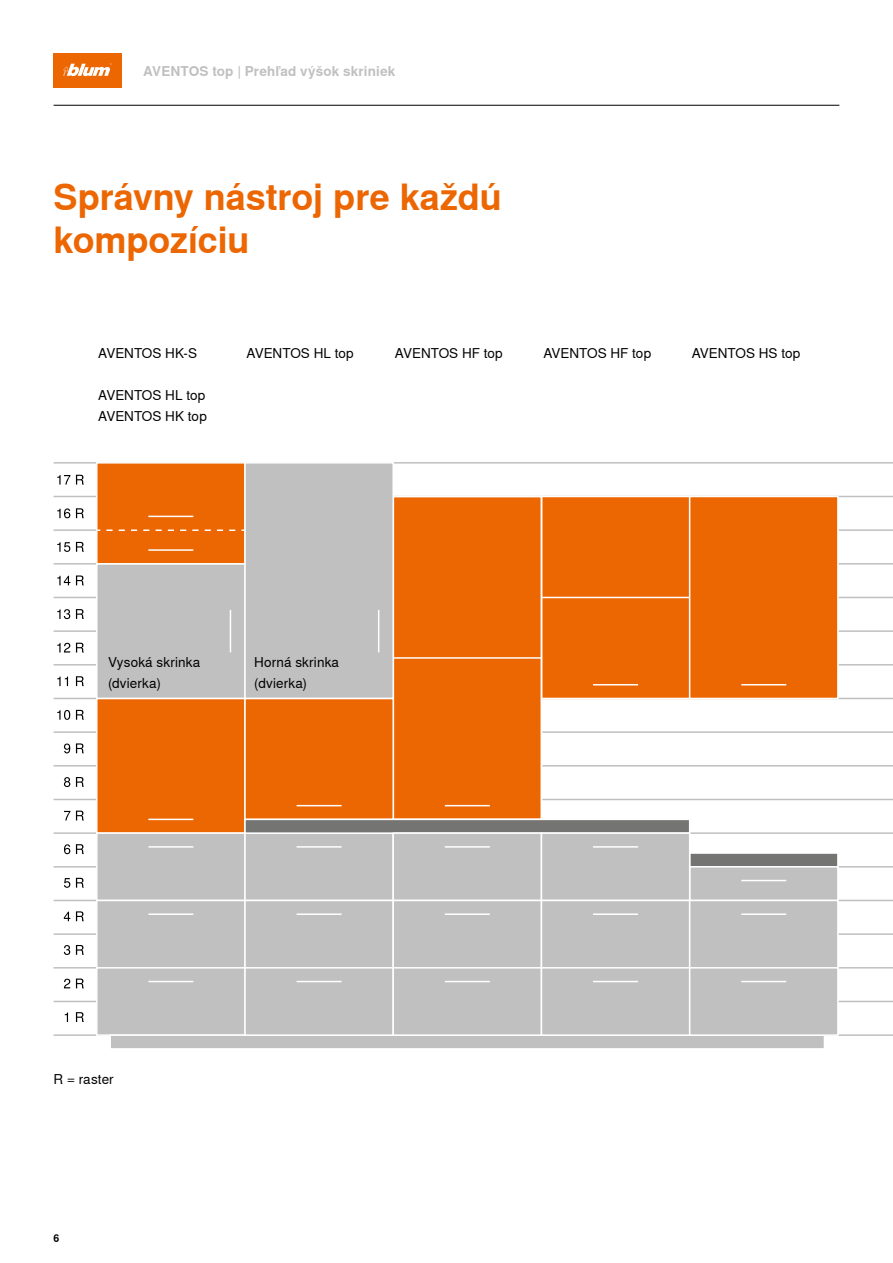
<style>
.page{position:relative;width:893px;height:1263px;background:#fff}
.page>*{position:absolute;margin:0;border:0;box-sizing:border-box;transform-origin:0 0}
.t1{font:700 36px/42.2px "Nimbus Sans Global";letter-spacing:-.005em;color:#ec6602}
.t2{font:13.5px/21px "Nimbus Sans Global";letter-spacing:.005em;color:#000}
.t3{font:700 13.5px "Nimbus Sans Global";letter-spacing:.01em;color:#c0c0c1}
.t4{font:700 10.5px "Nimbus Sans Global";color:#000}
</style>
<div class="page">
<div style="left:54px;top:54px;width:68px;height:34px;background:#ec6602"></div>
<svg style="left:63px;top:63px;width:49px;height:13px"></svg>
<hr style="left:54px;top:462px;width:839px;height:2px;background:#c0c0c1">
<hr style="left:54px;top:1034px;width:839px;height:2px;background:#c0c0c1">
<hr style="left:54px;top:1001px;width:839px;height:1px;background:#c0c0c1">
<hr style="left:54px;top:967px;width:839px;height:1px;background:#c0c0c1">
<hr style="left:54px;top:933px;width:839px;height:2px;background:#c0c0c1">
<hr style="left:54px;top:900px;width:839px;height:1px;background:#c0c0c1">
<hr style="left:54px;top:866px;width:839px;height:1px;background:#c0c0c1">
<hr style="left:54px;top:832px;width:839px;height:2px;background:#c0c0c1">
<hr style="left:54px;top:799px;width:839px;height:1px;background:#c0c0c1">
<hr style="left:54px;top:765px;width:839px;height:1px;background:#c0c0c1">
<hr style="left:54px;top:731px;width:839px;height:2px;background:#c0c0c1">
<hr style="left:54px;top:698px;width:839px;height:1px;background:#c0c0c1">
<hr style="left:54px;top:664px;width:839px;height:1px;background:#c0c0c1">
<hr style="left:54px;top:630px;width:839px;height:2px;background:#c0c0c1">
<hr style="left:54px;top:597px;width:839px;height:1px;background:#c0c0c1">
<hr style="left:54px;top:563px;width:839px;height:1px;background:#c0c0c1">
<hr style="left:54px;top:529px;width:839px;height:2px;background:#c0c0c1">
<hr style="left:54px;top:496px;width:839px;height:1px;background:#c0c0c1">
<div style="left:97px;top:463px;width:148px;height:101px;background:#ec6602"></div>
<div style="left:96px;top:462px;width:150px;height:102px;border:2px solid #fff"></div>
<svg style="left:106px;top:529px;width:138px;height:2px"></svg>
<hr style="left:148px;top:549px;width:45px;height:2px;background:#fff">
<hr style="left:148px;top:516px;width:45px;height:1px;background:#fff">
<div style="left:97px;top:698px;width:148px;height:135px;background:#ec6602"></div>
<hr style="left:148px;top:819px;width:45px;height:1px;background:#fff">
<div style="left:541px;top:496px;width:149px;height:202px;background:#ec6602"></div>
<div style="left:541px;top:496px;width:149px;height:203px;border:2px solid #fff"></div>
<hr style="left:593px;top:684px;width:45px;height:1px;background:#fff">
<div style="left:393px;top:496px;width:148px;height:323px;background:#ec6602"></div>
<div style="left:392px;top:496px;width:150px;height:324px;border:2px solid #fff"></div>
<hr style="left:445px;top:805px;width:45px;height:1px;background:#fff">
<div style="left:690px;top:496px;width:148px;height:202px;background:#ec6602"></div>
<div style="left:689px;top:496px;width:150px;height:203px;border:2px solid #fff"></div>
<hr style="left:741px;top:684px;width:45px;height:1px;background:#fff">
<div style="left:245px;top:698px;width:148px;height:121px;background:#ec6602"></div>
<div style="left:244px;top:698px;width:150px;height:122px;border:2px solid #fff"></div>
<hr style="left:297px;top:805px;width:45px;height:1px;background:#fff">
<div style="left:97px;top:833px;width:148px;height:67px;background:#c0c0c1"></div>
<div style="left:96px;top:832px;width:150px;height:69px;border:2px solid #fff"></div>
<hr style="left:148px;top:846px;width:45px;height:2px;background:#fff">
<div style="left:97px;top:564px;width:148px;height:134px;background:#c0c0c1"></div>
<div style="left:96px;top:563px;width:150px;height:136px;border:2px solid #fff"></div>
<hr style="left:230px;top:610px;width:1px;height:42px;background:#fff">
<div style="left:245px;top:463px;width:148px;height:235px;background:#c0c0c1"></div>
<div style="left:244px;top:462px;width:150px;height:237px;border:2px solid #fff"></div>
<hr style="left:378px;top:610px;width:1px;height:42px;background:#fff">
<div style="left:97px;top:900px;width:148px;height:68px;background:#c0c0c1"></div>
<div style="left:96px;top:900px;width:150px;height:68px;border:2px solid #fff"></div>
<hr style="left:148px;top:913px;width:45px;height:2px;background:#fff">
<div style="left:97px;top:968px;width:148px;height:67px;background:#c0c0c1"></div>
<div style="left:96px;top:967px;width:150px;height:69px;border:2px solid #fff"></div>
<hr style="left:148px;top:981px;width:45px;height:1px;background:#fff">
<div style="left:245px;top:833px;width:148px;height:67px;background:#c0c0c1"></div>
<div style="left:244px;top:832px;width:150px;height:69px;border:2px solid #fff"></div>
<div style="left:245px;top:819px;width:445px;height:14px;background:#747473"></div>
<div style="left:244px;top:819px;width:446px;height:15px;border:2px solid #fff"></div>
<div style="left:110px;top:1035px;width:714px;height:14px;background:#c0c0c1"></div>
<div style="left:109px;top:1034px;width:716px;height:16px;border:2px solid #fff"></div>
<div style="left:690px;top:853px;width:148px;height:14px;background:#747473"></div>
<div style="left:689px;top:852px;width:150px;height:15px;border:2px solid #fff"></div>
<hr style="left:297px;top:846px;width:45px;height:2px;background:#fff">
<div style="left:245px;top:900px;width:148px;height:68px;background:#c0c0c1"></div>
<div style="left:244px;top:900px;width:150px;height:68px;border:2px solid #fff"></div>
<hr style="left:297px;top:913px;width:45px;height:2px;background:#fff">
<div style="left:245px;top:968px;width:148px;height:67px;background:#c0c0c1"></div>
<div style="left:244px;top:967px;width:150px;height:69px;border:2px solid #fff"></div>
<hr style="left:297px;top:981px;width:45px;height:1px;background:#fff">
<div style="left:393px;top:833px;width:148px;height:67px;background:#c0c0c1"></div>
<div style="left:392px;top:832px;width:150px;height:69px;border:2px solid #fff"></div>
<hr style="left:445px;top:846px;width:45px;height:2px;background:#fff">
<div style="left:690px;top:867px;width:148px;height:33px;background:#c0c0c1"></div>
<div style="left:689px;top:866px;width:150px;height:35px;border:2px solid #fff"></div>
<hr style="left:741px;top:880px;width:45px;height:1px;background:#fff">
<div style="left:393px;top:900px;width:148px;height:68px;background:#c0c0c1"></div>
<div style="left:392px;top:900px;width:150px;height:68px;border:2px solid #fff"></div>
<hr style="left:445px;top:913px;width:45px;height:2px;background:#fff">
<div style="left:393px;top:968px;width:148px;height:67px;background:#c0c0c1"></div>
<div style="left:392px;top:967px;width:150px;height:69px;border:2px solid #fff"></div>
<hr style="left:445px;top:981px;width:45px;height:1px;background:#fff">
<div style="left:541px;top:833px;width:149px;height:67px;background:#c0c0c1"></div>
<div style="left:541px;top:832px;width:149px;height:69px;border:2px solid #fff"></div>
<hr style="left:593px;top:846px;width:45px;height:2px;background:#fff">
<div style="left:541px;top:900px;width:149px;height:68px;background:#c0c0c1"></div>
<div style="left:541px;top:900px;width:149px;height:68px;border:2px solid #fff"></div>
<hr style="left:593px;top:913px;width:45px;height:2px;background:#fff">
<div style="left:541px;top:968px;width:149px;height:67px;background:#c0c0c1"></div>
<div style="left:541px;top:967px;width:149px;height:69px;border:2px solid #fff"></div>
<hr style="left:593px;top:981px;width:45px;height:1px;background:#fff">
<div style="left:690px;top:900px;width:148px;height:68px;background:#c0c0c1"></div>
<div style="left:689px;top:900px;width:150px;height:68px;border:2px solid #fff"></div>
<hr style="left:741px;top:913px;width:45px;height:2px;background:#fff">
<div style="left:690px;top:968px;width:148px;height:67px;background:#c0c0c1"></div>
<div style="left:689px;top:967px;width:150px;height:69px;border:2px solid #fff"></div>
<hr style="left:741px;top:981px;width:45px;height:1px;background:#fff">
<hr style="left:393px;top:657px;width:148px;height:2px;background:#fff">
<hr style="left:541px;top:597px;width:149px;height:1px;background:#fff">
<svg style="left:57px;top:475px;width:13px;height:10px"></svg>
<svg style="left:76px;top:475px;width:8px;height:10px"></svg>
<svg style="left:57px;top:508px;width:13px;height:10px"></svg>
<svg style="left:76px;top:508px;width:8px;height:10px"></svg>
<svg style="left:57px;top:542px;width:13px;height:10px"></svg>
<svg style="left:76px;top:542px;width:8px;height:10px"></svg>
<svg style="left:57px;top:576px;width:13px;height:9px"></svg>
<svg style="left:76px;top:575px;width:8px;height:10px"></svg>
<svg style="left:57px;top:609px;width:13px;height:10px"></svg>
<svg style="left:76px;top:609px;width:8px;height:10px"></svg>
<svg style="left:57px;top:643px;width:13px;height:9px"></svg>
<svg style="left:76px;top:643px;width:8px;height:9px"></svg>
<svg style="left:57px;top:676px;width:11px;height:10px"></svg>
<svg style="left:76px;top:676px;width:8px;height:10px"></svg>
<svg style="left:57px;top:710px;width:13px;height:10px"></svg>
<svg style="left:76px;top:710px;width:8px;height:10px"></svg>
<svg style="left:64px;top:743px;width:6px;height:10px"></svg>
<svg style="left:76px;top:743px;width:8px;height:10px"></svg>
<svg style="left:64px;top:777px;width:6px;height:10px"></svg>
<svg style="left:76px;top:777px;width:8px;height:10px"></svg>
<svg style="left:64px;top:811px;width:6px;height:9px"></svg>
<svg style="left:76px;top:811px;width:8px;height:9px"></svg>
<svg style="left:64px;top:844px;width:6px;height:10px"></svg>
<svg style="left:76px;top:844px;width:8px;height:10px"></svg>
<svg style="left:64px;top:878px;width:6px;height:10px"></svg>
<svg style="left:76px;top:878px;width:8px;height:10px"></svg>
<svg style="left:64px;top:912px;width:6px;height:9px"></svg>
<svg style="left:76px;top:911px;width:8px;height:10px"></svg>
<svg style="left:64px;top:945px;width:6px;height:10px"></svg>
<svg style="left:76px;top:945px;width:8px;height:10px"></svg>
<svg style="left:64px;top:979px;width:6px;height:9px"></svg>
<svg style="left:76px;top:978px;width:8px;height:10px"></svg>
<svg style="left:65px;top:1012px;width:3px;height:10px"></svg>
<svg style="left:76px;top:1012px;width:8px;height:10px"></svg>
<hr style="left:54px;top:105px;width:785px;height:1px;background:#000">
<p class="t3" style="left:143px;top:63px;width:254px">AVENTOS top | Prehľad výšok skriniek</p>
<h1 class="t1" style="left:54px;top:177px;width:450px">Správny nástroj pre každú kompozíciu</h1>
<p class="t2" style="left:98px;top:343px;width:101px">AVENTOS HK-S</p>
<p class="t2" style="left:98px;top:385px;width:110px">AVENTOS HL top<br>AVENTOS HK top</p>
<p class="t2" style="left:247px;top:343px;width:109px">AVENTOS HL top</p>
<p class="t2" style="left:395px;top:343px;width:109px">AVENTOS HF top</p>
<p class="t2" style="left:543px;top:343px;width:109px">AVENTOS HF top</p>
<p class="t2" style="left:692px;top:343px;width:110px">AVENTOS HS top</p>
<p class="t2" style="left:108px;top:652px;width:94px">Vysoká skrinka (dvierka)</p>
<p class="t2" style="left:254px;top:652px;width:86px">Horná skrinka (dvierka)</p>
<p class="t2" style="left:54px;top:1068px;width:62px">R = raster</p>
<p class="t4" style="left:54px;top:1232px;width:7px">6</p>
</div>
